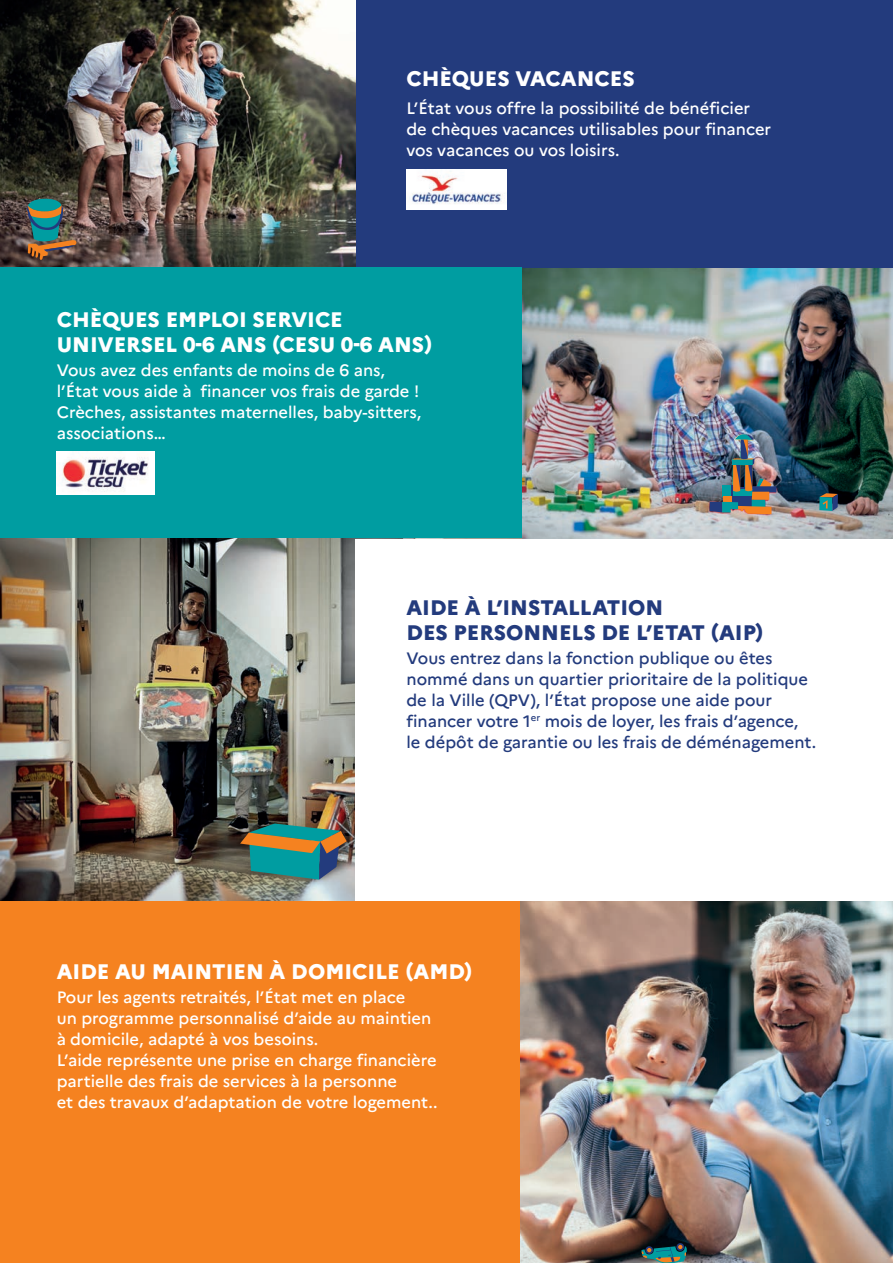
<style>
.page{position:relative;width:893px;height:1263px;background:#fff}
.page>*{position:absolute;margin:0;border:0;box-sizing:border-box;transform-origin:0 0}
.t1{font:800 21px/25.2px "Marianne";color:#fff}
.t2{font:800 21px/25.2px "Marianne";color:#233b7d}
.t3{font:500 16.5px/21px "Marianne";color:#fff}
.t4{font:500 16.5px/21px "Marianne";color:#233b7d}
</style>
<div class="page">
<img style="left:522px;top:267px;width:371px;height:271px">
<img style="left:0;top:0;width:356px;height:267px">
<svg style="left:27px;top:198px;width:50px;height:62px;background:#5d6c5b"></svg>
<img style="left:0;top:538px;width:356px;height:363px">
<div style="left:0;top:901px;width:521px;height:362px;background:#f58220"></div>
<img style="left:521px;top:901px;width:372px;height:362px">
<div style="left:356px;top:0;width:537px;height:267px;background:#233b7d"></div>
<svg style="left:641px;top:1245px;width:46px;height:18px"></svg>
<img style="left:240px;top:823px;width:107px;height:56px">
<div style="left:0;top:267px;width:522px;height:271px;background:#009da1"></div>
<img style="left:407px;top:170px;width:99px;height:39px">
<img style="left:57px;top:451px;width:98px;height:43px">
<div style="left:752px;top:486px;width:24px;height:6px;background:#233b7d"></div>
<img style="left:710px;top:433px;width:61px;height:81px">
<svg style="left:819px;top:493px;width:19px;height:18px"></svg>
<p class="t1" style="left:406px;top:66px;width:230px">CHÈQUES VACANCES</p>
<p class="t3" style="left:406px;top:97px;width:366px">L’État vous offre la possibilité de bénéficier de chèques vacances utilisables pour financer vos vacances ou vos loisirs.</p>
<p class="t1" style="left:57px;top:307px;width:377px">CHÈQUES EMPLOI SERVICE<br>UNIVERSEL 0-6 ANS (CESU 0-6 ANS)</p>
<p class="t3" style="left:57px;top:359px;width:366px">Vous avez des enfants de moins de 6 ans, l’État vous aide à financer vos frais de garde !<br>Crèches, assistantes maternelles, baby-sitters, associations…</p>
<p class="t2" style="left:406px;top:595px;width:359px">AIDE À L’INSTALLATION<br>DES PERSONNELS DE L’ETAT (AIP)</p>
<p class="t4" style="left:406px;top:647px;width:411px">Vous entrez dans la fonction publique ou êtes nommé dans un quartier prioritaire de la politique de la Ville (QPV), l’État propose une aide pour financer votre 1<sup>er</sup> mois de loyer, les frais d’agence, le dépôt de garantie ou les frais de déménagement.</p>
<p class="t1" style="left:57px;top:959px;width:417px">AIDE AU MAINTIEN À DOMICILE (AMD)</p>
<p class="t3" style="left:57px;top:987px;width:382px">Pour les agents retraités, l’État met en place<br>un programme personnalisé d’aide au maintien à domicile, adapté à vos besoins.<br>L’aide représente une prise en charge financière partielle des frais de services à la personne<br>et des travaux d’adaptation de votre logement..</p>
</div>
